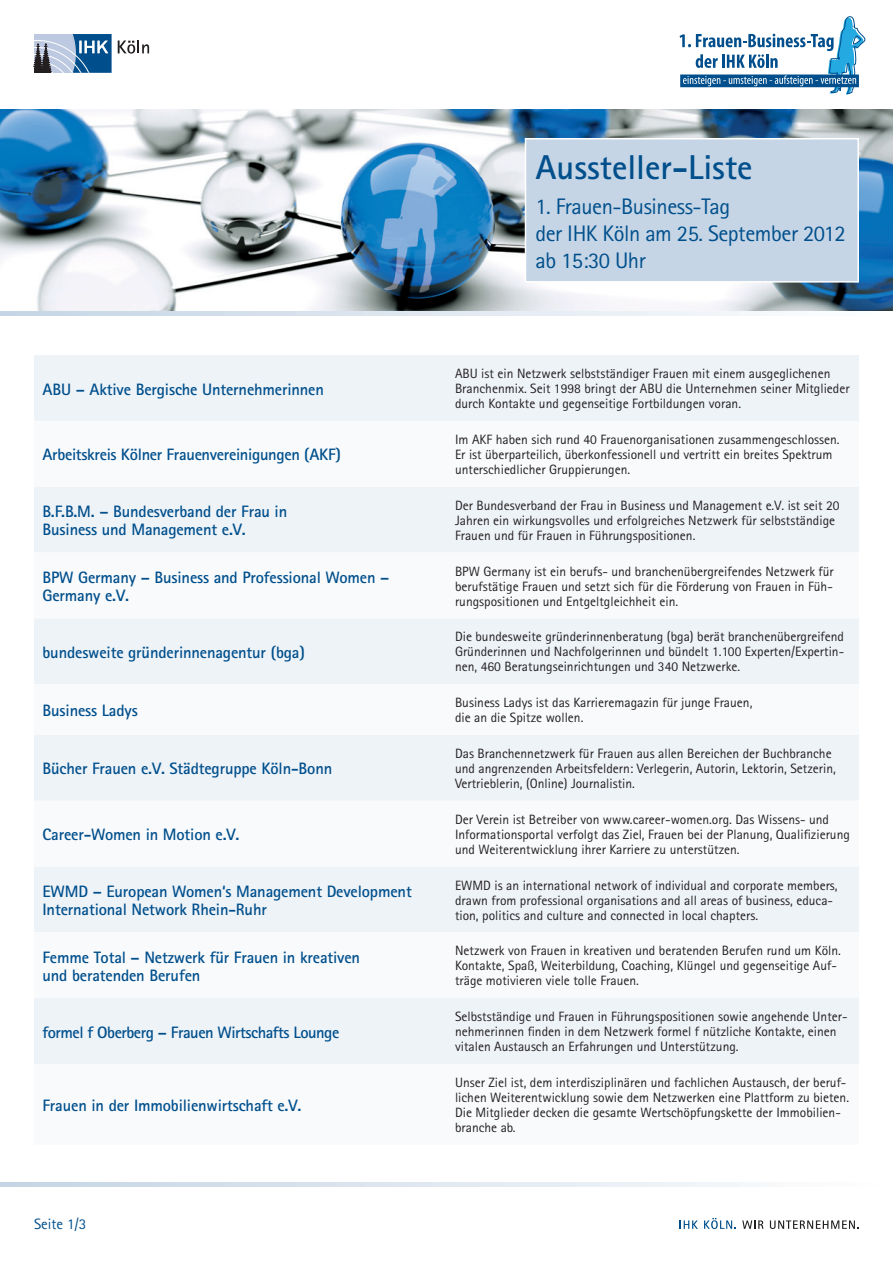
<style>
.page{position:relative;width:893px;height:1263px;background:#fff}
.page>*{position:absolute;margin:0;border:0;box-sizing:border-box;transform-origin:0 0}
.t1{font:700 34.5px "Rotis Sans Serif";color:#004f8c}
.t2{font:22.5px/27px "Rotis Sans Serif";letter-spacing:-.02em;color:#004f8c}
.t3{font:700 16.5px/18px "Rotis Sans Serif";letter-spacing:-.01em;color:#004f8c}
.t4{font:700 16.5px "Rotis Sans Serif";letter-spacing:-.03em;color:#004f8c}
.t5{font:15px "Rotis Sans Serif";color:#004f8c}
.t6{font:13.5px/15px "Rotis Sans Serif";color:#231f20}
</style>
<div class="page">
<img style="left:0;top:110px;width:893px;height:201px">
<svg style="left:33px;top:34px;width:78px;height:39px;background:#6b8eae"></svg>
<svg style="left:118px;top:40px;width:31px;height:14px"></svg>
<svg style="left:680px;top:16px;width:185px;height:79px"></svg>
<svg style="left:680px;top:1220px;width:18px;height:9px"></svg>
<svg style="left:704px;top:1218px;width:32px;height:11px"></svg>
<svg style="left:742px;top:1220px;width:21px;height:9px"></svg>
<svg style="left:770px;top:1220px;width:89px;height:9px"></svg>
<svg style="left:0;top:311px;width:739px;height:4px;background:#dbe5ee"></svg>
<svg style="left:0;top:1182px;width:739px;height:5px;background:#dbe5ee"></svg>
<div style="left:525px;top:138px;width:334px;height:145px;background:#c5d5e5;border:2px solid #fff"></div>
<div style="left:34px;top:355px;width:825px;height:66px;background:#eef3f8"></div>
<svg style="left:34px;top:487px;width:825px;height:577px;fill:#eef3f8"></svg>
<p class="t3" style="left:43px;top:380px;width:283px">ABU – Aktive Bergische Unternehmerinnen</p>
<p class="t3" style="left:43px;top:445px;width:300px">Arbeitskreis Kölner Frauenvereinigungen (AKF)</p>
<h1 class="t1" style="left:535px;top:146px;width:219px">Aussteller-Liste</h1>
<h2 class="t2" style="left:535px;top:193px;width:312px">1. Frauen-Business-Tag<br>der IHK Köln am 25. September 2012 ab 15:30 Uhr</h2>
<p class="t6" style="left:455px;top:366px;width:396px">ABU ist ein Netzwerk selbstständiger Frauen mit einem ausgeglichenen<br>Branchenmix. Seit 1998 bringt der ABU die Unternehmen seiner Mitglieder durch Kontakte und gegenseitige Fortbildungen voran.</p>
<p class="t6" style="left:455px;top:432px;width:386px">Im AKF haben sich rund 40 Frauenorganisationen zusammengeschlossen.<br>Er ist überparteilich, überkonfessionell und vertritt ein breites Spektrum unterschiedlicher Gruppierungen.</p>
<p class="t3" style="left:43px;top:502px;width:246px">B.F.B.M. – Bundesverband der Frau in<br>Business und Management e.V.</p>
<p class="t6" style="left:455px;top:498px;width:386px">Der Bundesverband der Frau in Business und Management e.V. ist seit 20<br>Jahren ein wirkungsvolles und erfolgreiches Netzwerk für selbstständige<br>Frauen und für Frauen in Führungspositionen.</p>
<p class="t3" style="left:43px;top:568px;width:348px">BPW Germany – Business and Professional Women –<br>Germany e.V.</p>
<p class="t6" style="left:455px;top:563px;width:380px;text-align:justify">BPW Germany ist ein berufs- und branchenübergreifendes Netzwerk für berufstätige Frauen und setzt sich für die Förderung von Frauen in Füh&shy;rungspositionen und Entgeltgleichheit ein.</p>
<p class="t3" style="left:43px;top:643px;width:264px">bundesweite gründerinnenagentur (bga)</p>
<p class="t6" style="left:455px;top:629px;width:391px;text-align:justify">Die bundesweite gründerinnenberatung (bga) berät branchenübergreifend Gründerinnen und Nachfolgerinnen und bündelt 1.100 Experten/Expertin&shy;nen, 460 Beratungseinrichtungen und 340 Netzwerke.</p>
<p class="t3" style="left:43px;top:701px;width:97px">Business Ladys</p>
<p class="t6" style="left:455px;top:695px;width:299px">Business Ladys ist das Karrieremagazin für junge Frauen, die an die Spitze wollen.</p>
<p class="t3" style="left:43px;top:759px;width:291px">Bücher Frauen e.V. Städtegruppe Köln-Bonn</p>
<p class="t6" style="left:455px;top:746px;width:382px">Das Branchennetzwerk für Frauen aus allen Bereichen der Buchbranche und angrenzenden Arbeitsfeldern: Verlegerin, Autorin, Lektorin, Setzerin,<br>Vertrieblerin, (Online) Journalistin.</p>
<p class="t3" style="left:43px;top:825px;width:199px">Career-Women in Motion e.V.</p>
<p class="t6" style="left:455px;top:812px;width:396px">Der Verein ist Betreiber von www.career-women.org. Das Wissens- und<br>Informationsportal verfolgt das Ziel, Frauen bei der Planung, Qualifizierung und Weiterentwicklung ihrer Karriere zu unterstützen.</p>
<p class="t3" style="left:43px;top:882px;width:371px">EWMD – European Women‘s Management Development<br>International Network Rhein-Ruhr</p>
<p class="t6" style="left:455px;top:877px;width:384px">EWMD is an international network of individual and corporate members, drawn from professional organisations and all areas of business, educa&shy;tion, politics and culture and connected in local chapters.</p>
<p class="t3" style="left:43px;top:948px;width:319px">Femme Total – Netzwerk für Frauen in kreativen und beratenden Berufen</p>
<p class="t6" style="left:455px;top:943px;width:387px">Netzwerk von Frauen in kreativen und beratenden Berufen rund um Köln.<br>Kontakte, Spaß, Weiterbildung, Coaching, Klüngel und gegenseitige Auf&shy;träge motivieren viele tolle Frauen.</p>
<p class="t4" style="left:43px;top:1021px;width:298px">formel f Oberberg – Frauen Wirtschafts Lounge</p>
<p class="t6" style="left:455px;top:1009px;width:394px">Selbstständige und Frauen in Führungspositionen sowie angehende Unter&shy;nehmerinnen finden in dem Netzwerk formel f nützliche Kontakte, einen vitalen Austausch an Erfahrungen und Unterstützung.</p>
<p class="t3" style="left:43px;top:1096px;width:260px">Frauen in der Immobilienwirtschaft e.V.</p>
<p class="t5" style="left:34px;top:1215px;width:54px">Seite 1/3</p>
<p class="t6" style="left:455px;top:1075px;width:396px">Unser Ziel ist, dem interdisziplinären und fachlichen Austausch, der beruf&shy;lichen Weiterentwicklung sowie dem Netzwerken eine Plattform zu bieten.<br>Die Mitglieder decken die gesamte Wertschöpfungskette der Immobilien&shy;branche ab.</p>
</div>
